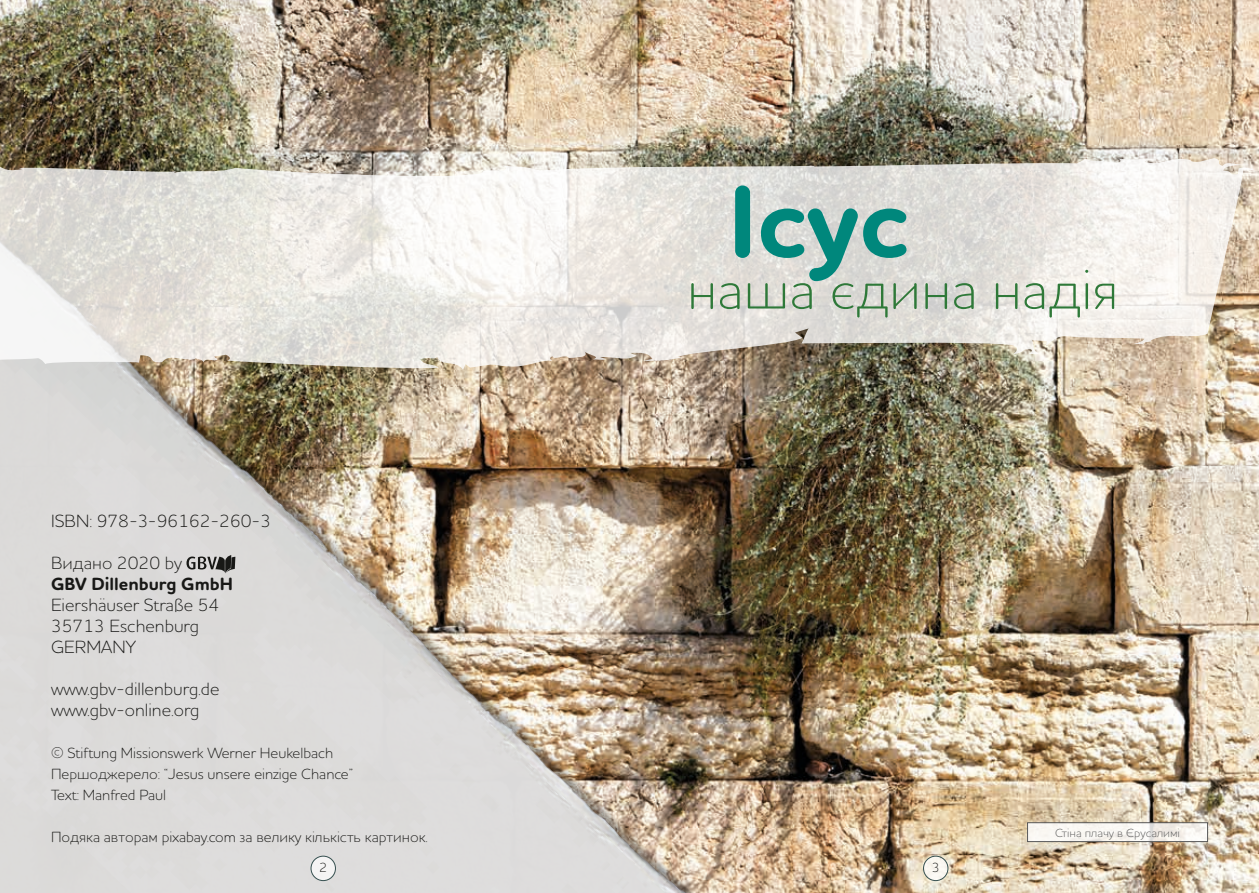
<style>
.page{position:relative;width:1259px;height:893px;background:#fff}
.page>*{position:absolute;margin:0;border:0;box-sizing:border-box;transform-origin:0 0}
.t1{font:700 103.5px "Houschka Rounded";color:#00877c}
.t2{font:300 55.5px "Houschka Rounded";color:#2f7939}
.t3{font:300 18px/21px "Houschka Rounded";color:#181816}
.t4{font:700 18px "Houschka Rounded";color:#181816}
.t5{font:300 15px/21px "Houschka Rounded";color:#181816}
.t6{font:300 13.5px "Houschka Rounded";color:#181816}
.t7{font:300 12px "Houschka Rounded";color:#575757}
</style>
<div class="page">
<img style="left:0;top:0;width:1259px;height:893px">
<img style="left:0;top:370px;width:704px;height:523px">
<svg style="left:186px;top:555px;width:49px;height:18px"></svg>
<svg style="left:0;top:155px;width:1254px;height:215px"></svg>
<svg style="left:1029px;top:824px;width:177px;height:16px;fill:#f9f7f3"></svg>
<div style="left:1027px;top:822px;width:181px;height:20px;border:1px solid #575757"></div>
<svg style="left:311px;top:856px;width:24px;height:25px"></svg>
<div style="left:311px;top:856px;width:25px;height:25px;border:1px solid #365050;border-radius:50%"></div>
<svg style="left:923px;top:856px;width:25px;height:25px"></svg>
<div style="left:923px;top:856px;width:25px;height:25px;border:1px solid #365050;border-radius:50%"></div>
<h1 class="t1" style="left:728px;top:155px;width:182px">Ісус</h1>
<h2 class="t2" style="left:687px;top:253px;width:433px">наша єдина надія</h2>
<p class="t3" style="left:51px;top:510px;width:222px">ISBN: 978-3-96162-260-3</p>
<p class="t3" style="left:51px;top:552px;width:132px">Видано 2020 by</p>
<p class="t4" style="left:51px;top:572px;width:183px">GBV Dillenburg GmbH</p>
<p class="t3" style="left:51px;top:594px;width:170px">Eiershäuser Straße 54<br>35713 Eschenburg<br>GERMANY</p>
<p class="t3" style="left:51px;top:678px;width:170px">www.gbv-dillenburg.de www.gbv-online.org</p>
<p class="t5" style="left:51px;top:742px;width:303px">© Stiftung Missionswerk Werner Heukelbach<br>Першоджерело: “Jesus unsere einzige Chance”<br>Text: Manfred Paul</p>
<p class="t5" style="left:51px;top:826px;width:378px">Подяка авторам pixabay.com за велику кількість картинок.</p>
<p class="t7" style="left:1055px;top:825px;width:126px">Стіна плачу в Єрусалимі</p>
<p class="t6" style="left:319px;top:859px;width:10px">2</p>
<p class="t6" style="left:931px;top:859px;width:10px">3</p>
</div>
